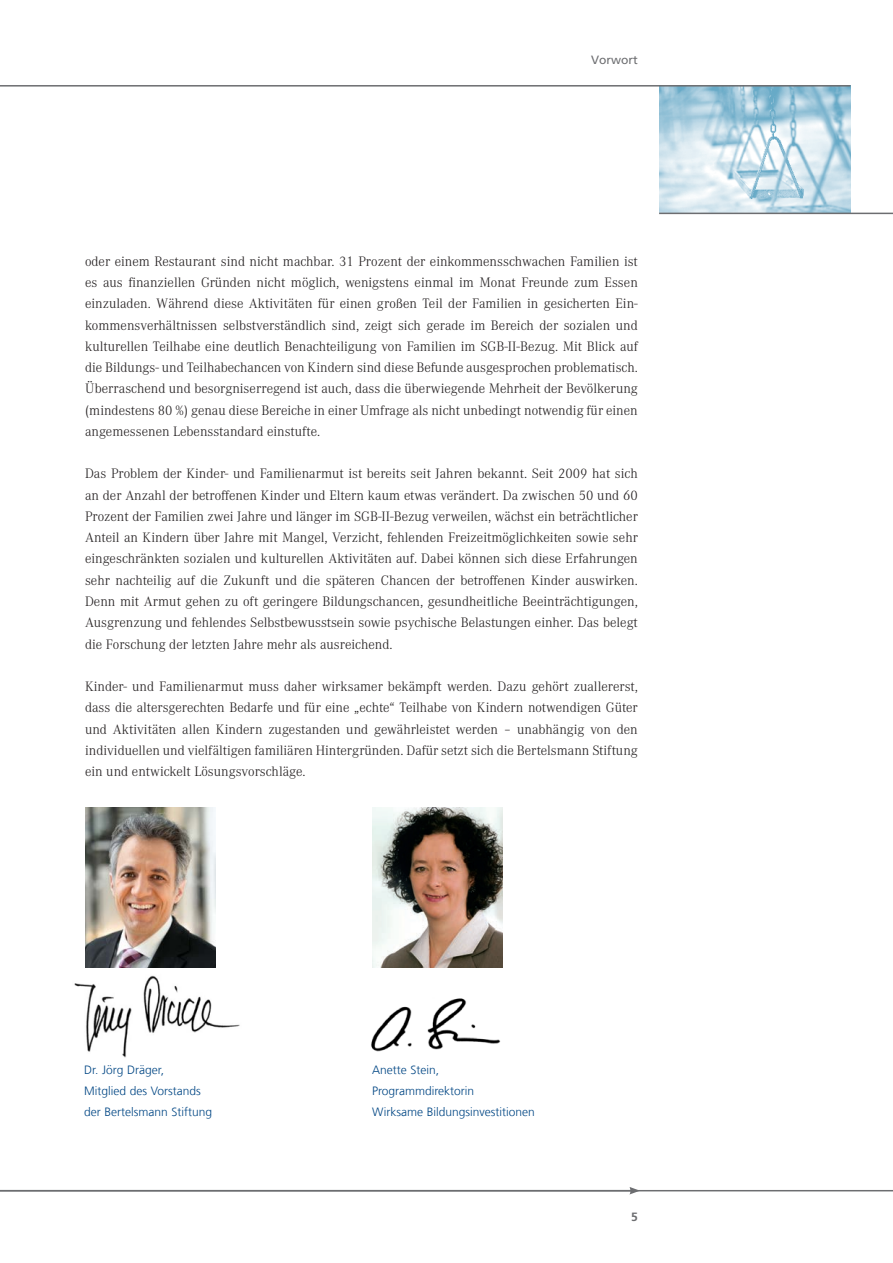
<style>
.page{position:relative;width:893px;height:1263px;background:#fff}
.page>*{position:absolute;margin:0;border:0;box-sizing:border-box;transform-origin:0 0}
.t1{font:300 14.25px/21.3px "Corporate A";color:#231f20;text-align:justify}
.t2{font:300 12px/21.3px "Frutiger LT Com";color:#004684}
.t3{font:12px "Frutiger LT Com";color:#6c6d70}
.t4{font:700 12px "Frutiger LT Com";color:#6c6d70}
</style>
<div class="page">
<img style="left:659px;top:87px;width:191px;height:126px">
<img style="left:74px;top:975px;width:166px;height:83px">
<img style="left:371px;top:998px;width:130px;height:54px">
<hr style="left:0;top:1190px;width:893px;height:1px;background:#6c6d70">
<svg style="left:629px;top:1187px;width:11px;height:7px"></svg>
<hr style="left:0;top:85px;width:850px;height:2px;background:#6c6d70">
<hr style="left:659px;top:213px;width:234px;height:1px;background:#6c6d70">
<img style="left:85px;top:808px;width:131px;height:159px">
<img style="left:372px;top:808px;width:131px;height:159px">
<p class="t3" style="left:591px;top:53px;width:48px">Vorwort</p>
<p class="t1" style="left:85px;top:250px;width:554px">oder einem Restaurant sind nicht machbar. 31 Prozent der einkommensschwachen Familien ist es aus finanziellen Gründen nicht möglich, wenigstens einmal im Monat Freunde zum Essen einzuladen. Während diese Aktivitäten für einen großen Teil der Familien in gesicherten Ein&shy;kommensverhältnissen selbstverständlich sind, zeigt sich gerade im Bereich der sozialen und kulturellen Teilhabe eine deutlich Benachteiligung von Familien im SGB-II-Bezug. Mit Blick auf die Bildungs- und Teilhabechancen von Kindern sind diese Befunde ausgesprochen problematisch.<br>Überraschend und besorgniserregend ist auch, dass die überwiegende Mehrheit der Bevölkerung (mindestens 80 %) genau diese Bereiche in einer Umfrage als nicht unbedingt notwendig für einen angemessenen Lebensstandard einstufte.</p>
<p class="t1" style="left:85px;top:462px;width:554px">Das Problem der Kinder- und Familienarmut ist bereits seit Jahren bekannt. Seit 2009 hat sich an der Anzahl der betroffenen Kinder und Eltern kaum etwas verändert. Da zwischen 50 und 60<br>Prozent der Familien zwei Jahre und länger im SGB-II-Bezug verweilen, wächst ein beträchtlicher Anteil an Kindern über Jahre mit Mangel, Verzicht, fehlenden Freizeitmöglichkeiten sowie sehr eingeschränkten sozialen und kulturellen Aktivitäten auf. Dabei können sich diese Erfahrungen sehr nachteilig auf die Zukunft und die späteren Chancen der betroffenen Kinder auswirken.<br>Denn mit Armut gehen zu oft geringere Bildungschancen, gesundheitliche Beeinträchtigungen, Ausgrenzung und fehlendes Selbstbewusstsein sowie psychische Belastungen einher. Das belegt die Forschung der letzten Jahre mehr als ausreichend.</p>
<p class="t1" style="left:85px;top:675px;width:554px">Kinder- und Familienarmut muss daher wirksamer bekämpft werden. Dazu gehört zuallererst, dass die altersgerechten Bedarfe und für eine „echte“ Teilhabe von Kindern notwendigen Güter und Aktivitäten allen Kindern zugestanden und gewährleistet werden – unabhängig von den individuellen und vielfältigen familiären Hintergründen. Dafür setzt sich die Bertelsmann Stiftung ein und entwickelt Lösungsvorschläge.</p>
<p class="t2" style="left:84px;top:1059px;width:129px">Dr. Jörg Dräger,<br>Mitglied des Vorstands der Bertelsmann Stiftung</p>
<p class="t2" style="left:372px;top:1059px;width:164px">Anette Stein,<br>Programmdirektorin<br>Wirksame Bildungsinvestitionen</p>
<p class="t4" style="left:631px;top:1210px;width:8px">5</p>
</div>
